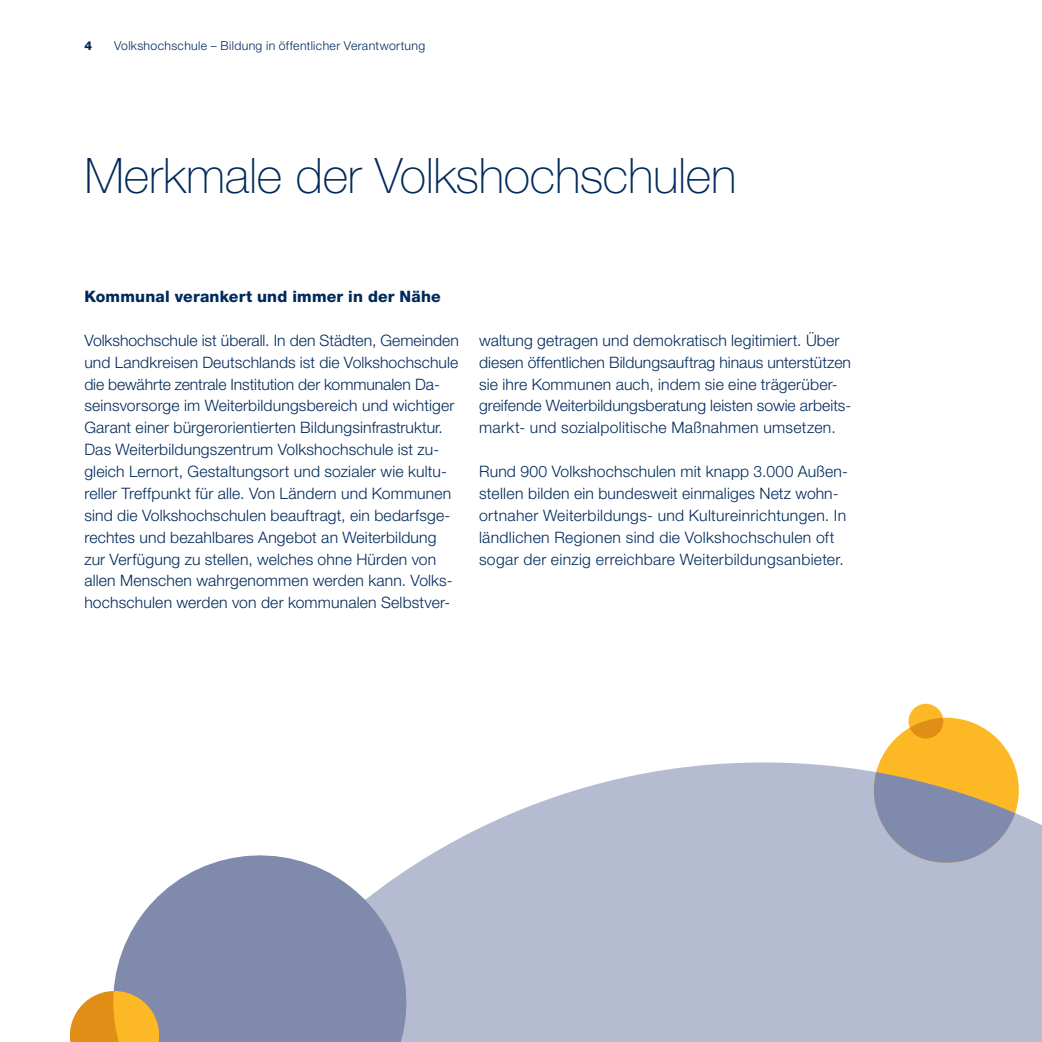
<style>
.page{position:relative;width:1042px;height:1042px;background:#fff}
.page>*{position:absolute;margin:0;border:0;box-sizing:border-box;transform-origin:0 0}
.t1{font:100 49px "Helvetica Neue LT Std";letter-spacing:-.005em;color:#002a5c}
.t2{font:300 15.75px/21.9px "Helvetica Neue LT Std";letter-spacing:.01em;color:#002a5c}
.t3{font:800 15.75px "Helvetica Neue LT Std";letter-spacing:.015em;color:#002a5c}
.t4{font:300 12.25px "Helvetica Neue LT Std";letter-spacing:.03em;color:#002a5c}
.t5{font:800 12.25px "Helvetica Neue LT Std";color:#002a5c}
</style>
<div class="page">
<svg style="left:425px;top:762px;width:617px;height:280px;background:#bac0d3"></svg>
<svg style="left:114px;top:855px;width:311px;height:187px;background:#959ebb"></svg>
<svg style="left:69px;top:985px;width:96px;height:57px;background:#dbaa57"></svg>
<div style="left:874px;top:718px;width:145px;height:145px;background:#fcb825;border-radius:50%"></div>
<div style="left:908px;top:704px;width:35px;height:34px;background:#fcb825;border-radius:50%"></div>
<svg style="left:874px;top:772px;width:141px;height:91px"></svg>
<svg style="left:910px;top:718px;width:33px;height:20px"></svg>
<p class="t5" style="left:84px;top:38px;width:9px">4</p>
<p class="t4" style="left:114px;top:38px;width:313px">Volkshochschule – Bildung in öffentlicher Verantwortung</p>
<h1 class="t1" style="left:84px;top:147px;width:653px">Merkmale der Volkshochschulen</h1>
<p class="t3" style="left:84px;top:287px;width:358px">Kommunal verankert und immer in der Nähe</p>
<p class="t2" style="left:84px;top:329px;width:376px">Volkshochschule ist überall. In den Städten, Gemeinden und Landkreisen Deutschlands ist die Volkshochschule die bewährte zentrale Institution der kommunalen Da&shy;seinsvorsorge im Weiterbildungsbereich und wichtiger Garant einer bürgerorientierten Bildungsinfrastruktur.<br>Das Weiterbildungszentrum Volkshochschule ist zu&shy;gleich Lernort, Gestaltungsort und sozialer wie kultu&shy;reller Treffpunkt für alle. Von Ländern und Kommunen sind die Volkshochschulen beauftragt, ein bedarfsge&shy;rechtes und bezahlbares Angebot an Weiterbildung zur Verfügung zu stellen, welches ohne Hürden von allen Menschen wahrgenommen werden kann. Volks&shy;hochschulen werden von der kommunalen Selbstver-</p>
<p class="t2" style="left:479px;top:329px;width:373px">waltung getragen und demokratisch legitimiert. Über diesen öffentlichen Bildungsauftrag hinaus unterstützen sie ihre Kommunen auch, indem sie eine trägerüber&shy;greifende Weiterbildungsberatung leisten sowie arbeits&shy;markt- und sozialpolitische Maßnahmen umsetzen.</p>
<p class="t2" style="left:479px;top:460px;width:370px">Rund 900 Volkshochschulen mit knapp 3.000 Außen&shy;stellen bilden ein bundesweit einmaliges Netz wohn&shy;ortnaher Weiterbildungs- und Kultureinrichtungen. In ländlichen Regionen sind die Volkshochschulen oft sogar der einzig erreichbare Weiterbildungsanbieter.</p>
</div>
